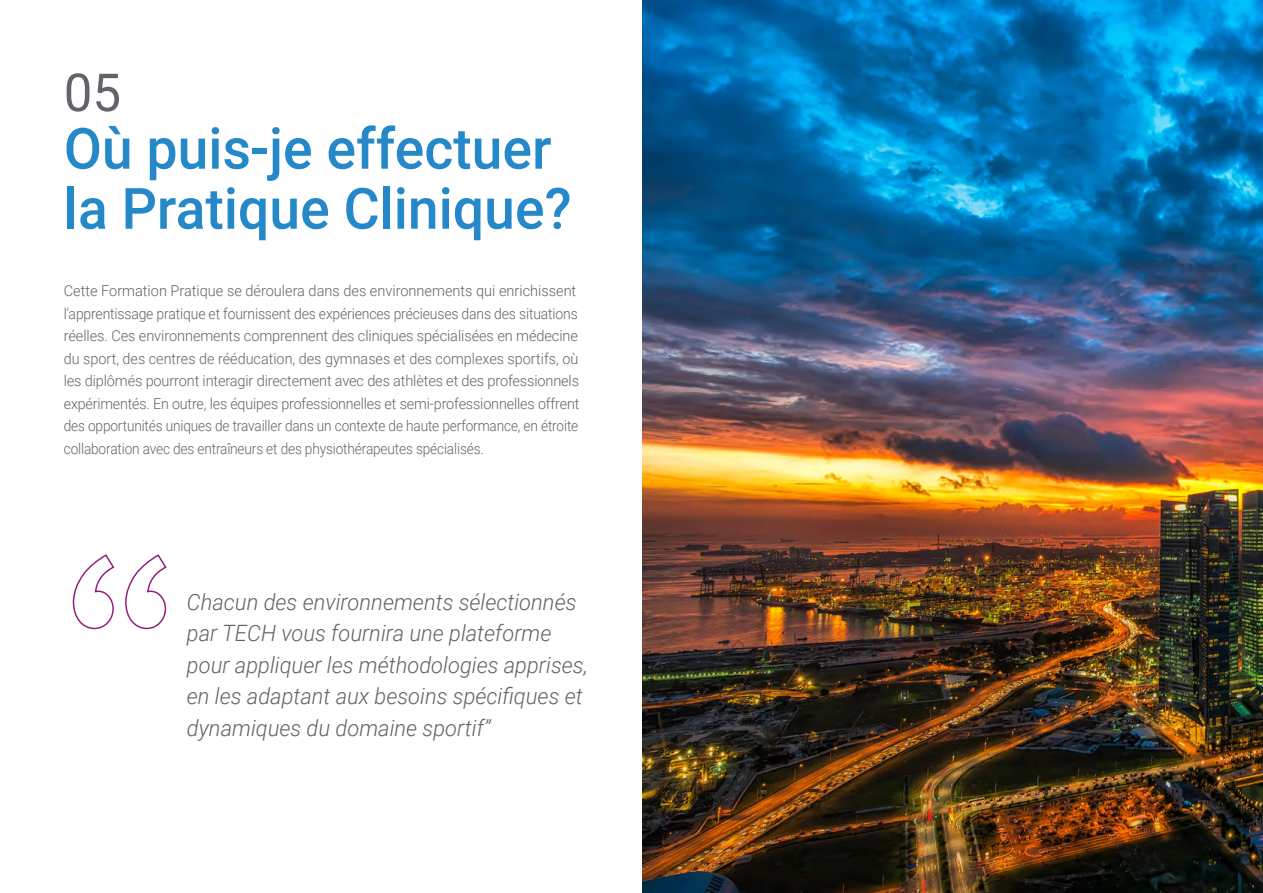
<style>
.page{position:relative;width:1263px;height:893px;background:#fff}
.page>*{position:absolute;margin:0;border:0;box-sizing:border-box;transform-origin:0 0}
.t1{font:500 57px/60px "Roboto";color:#2488c9}
.t2{font:52.5px "Roboto";color:#61646a}
.t3{font:italic 300 22.5px/31.5px "Roboto";color:#646363}
.t4{font:300 15px/22.5px "Roboto";letter-spacing:-.01em;color:#61646a}
</style>
<div class="page">
<img style="left:642px;top:0;width:621px;height:893px">
<svg style="left:72px;top:554px;width:95px;height:76px"></svg>
<h2 class="t2" style="left:64px;top:56px;width:59px">05</h2>
<h1 class="t1" style="left:64px;top:116px;width:509px">Où puis-je effectuer la Pratique Clinique?</h1>
<p class="t4" style="left:64px;top:279px;width:517px">Cette Formation Pratique se déroulera dans des environnements qui enrichissent l'apprentissage pratique et fournissent des expériences précieuses dans des situations réelles. Ces environnements comprennent des cliniques spécialisées en médecine du sport, des centres de rééducation, des gymnases et des complexes sportifs, où les diplômés pourront interagir directement avec des athlètes et des professionnels expérimentés. En outre, les équipes professionnelles et semi-professionnelles offrent des opportunités uniques de travailler dans un contexte de haute performance, en étroite collaboration avec des entraîneurs et des physiothérapeutes spécialisés.</p>
<h3 class="t3" style="left:187px;top:585px;width:402px">Chacun des environnements sélectionnés par TECH vous fournira une plateforme pour appliquer les méthodologies apprises, en les adaptant aux besoins spécifiques et dynamiques du domaine sportif’’</h3>
</div>
